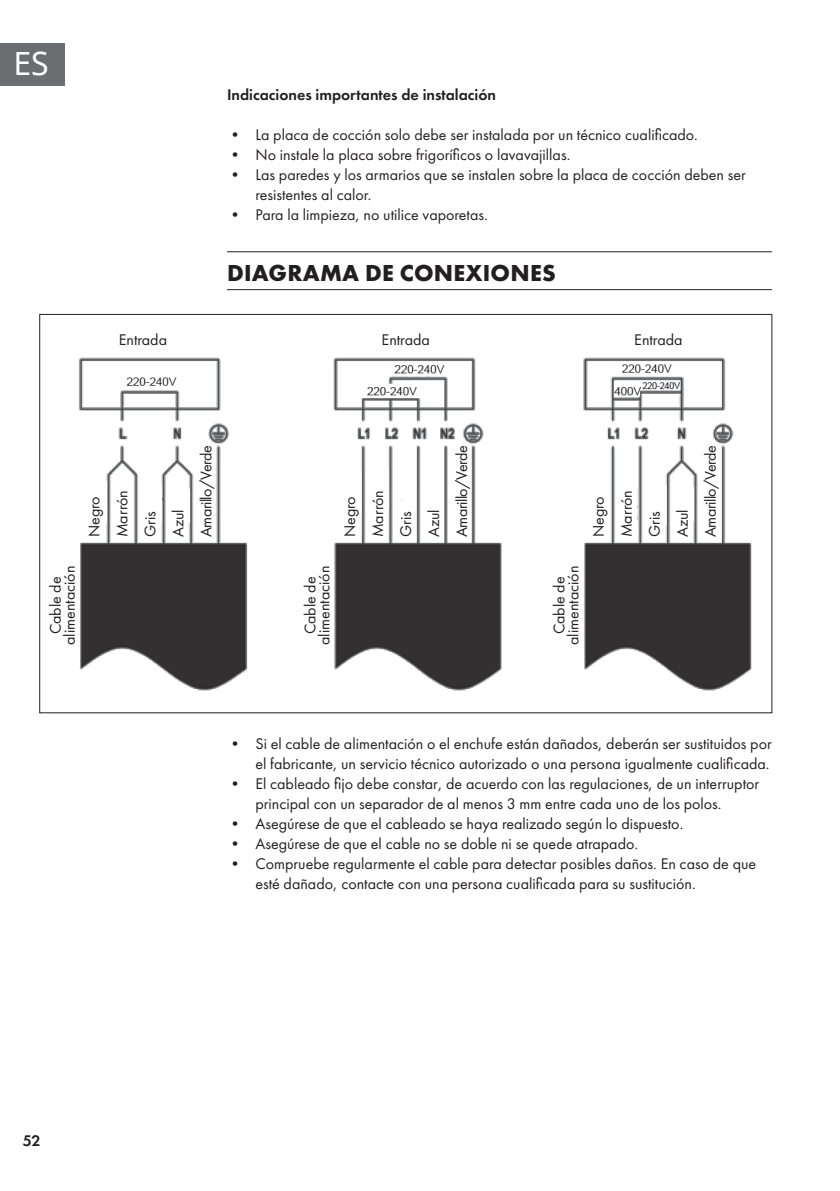
<style>
.page{position:relative;width:840px;height:1191px;background:#fff}
.page>*{position:absolute;margin:0;border:0;box-sizing:border-box;transform-origin:0 0}
.t1{font:32px "Noto Sans";color:#fff}
.t2{font:700 24px "Futura PTW08";letter-spacing:.01em;color:#231f20}
.t3{font:16px/20px "Futura PTW08";color:#231f20;text-align:center}
.t4{font:16px/28px "Futura PTW08";letter-spacing:-.02em;color:#231f20}
.t5{font:600 16px "Futura PTW08";color:#231f20}
</style>
<div class="page">
<div style="left:0;top:43px;width:65px;height:42px;background:#6c6d70"></div>
<hr style="left:227px;top:251px;width:544px;height:1px;background:#231f20">
<hr style="left:227px;top:289px;width:544px;height:1px;background:#231f20">
<img style="left:78px;top:357px;width:674px;height:334px">
<h1 class="t1" style="left:14px;top:42px;width:37px">ES</h1>
<p class="t5" style="left:227px;top:85px;width:270px">Indicaciones importantes de instalación</p>
<p class="t3" style="left:227px;top:125px;width:472px">• La placa de cocción solo debe ser instalada por un técnico cualificado.</p>
<p class="t3" style="left:227px;top:145px;width:344px">• No instale la placa sobre frigoríficos o lavavajillas.</p>
<p class="t3" style="left:255px;top:165px;width:492px;text-align:left;text-indent:-28px">• Las paredes y los armarios que se instalen sobre la placa de cocción deben ser resistentes al calor.</p>
<p class="t3" style="left:227px;top:205px;width:262px">• Para la limpieza, no utilice vaporetas.</p>
<h2 class="t2" style="left:227px;top:257px;width:330px">DIAGRAMA DE CONEXIONES</h2>
<p class="t3" style="left:119px;top:329px;width:50px">Entrada</p>
<p class="t3" style="left:381px;top:329px;width:50px">Entrada</p>
<p class="t3" style="left:634px;top:329px;width:50px">Entrada</p>
<p class="t4" style="left:80px;top:537px;width:94px;rotate:-90deg">Negro<br>Marrón<br>Gris<br>Azul<br>Amarillo/Verde</p>
<p class="t4" style="left:335px;top:537px;width:94px;rotate:-90deg">Negro<br>Marrón<br>Gris<br>Azul<br>Amarillo/Verde</p>
<p class="t4" style="left:584px;top:537px;width:94px;rotate:-90deg">Negro<br>Marrón<br>Gris<br>Azul<br>Amarillo/Verde</p>
<p class="t3" style="left:48px;top:645px;width:81px;line-height:14px;rotate:-90deg">Cable de alimentación</p>
<p class="t3" style="left:303px;top:645px;width:81px;line-height:14px;rotate:-90deg">Cable de alimentación</p>
<p class="t3" style="left:551px;top:645px;width:81px;line-height:14px;rotate:-90deg">Cable de alimentación</p>
<p class="t5" style="left:23px;top:1130px;width:19px">52</p>
<p class="t3" style="left:227px;top:733px;width:546px;text-align:right">• Si el cable de alimentación o el enchufe están dañados, deberán ser sustituidos por el fabricante, un servicio técnico autorizado o una persona igualmente cualificada.</p>
<p class="t3" style="left:227px;top:773px;width:533px">• El cableado fijo debe constar, de acuerdo con las regulaciones, de un interruptor principal con un separador de al menos 3 mm entre cada uno de los polos.</p>
<p class="t3" style="left:227px;top:813px;width:457px">• Asegúrese de que el cableado se haya realizado según lo dispuesto.</p>
<p class="t3" style="left:227px;top:833px;width:412px">• Asegúrese de que el cable no se doble ni se quede atrapado.</p>
<p class="t3" style="left:255px;top:853px;width:502px;text-align:left;text-indent:-28px">• Compruebe regularmente el cable para detectar posibles daños. En caso de que esté dañado, contacte con una persona cualificada para su sustitución.</p>
</div>
